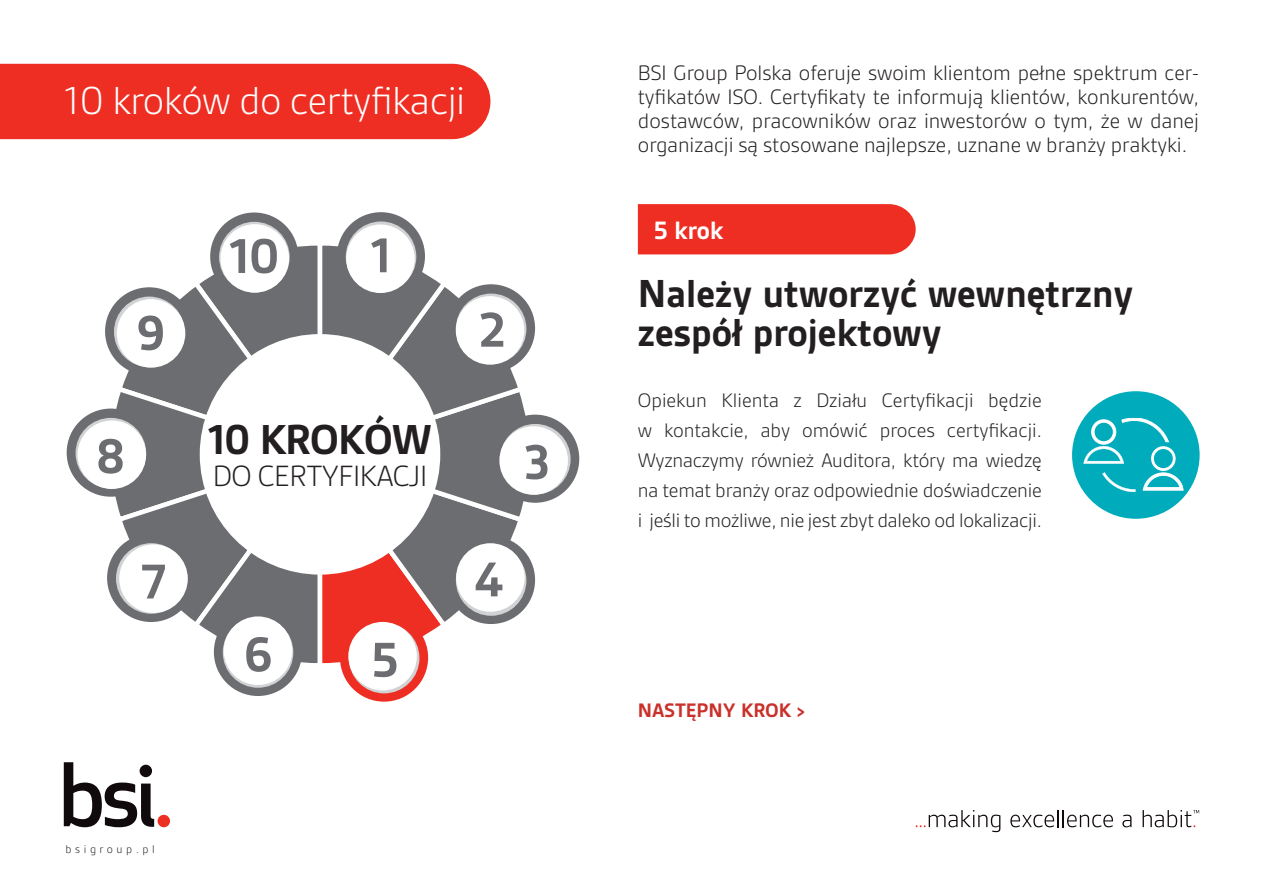
<style>
.page{position:relative;width:1263px;height:893px;background:#fff}
.page>*{position:absolute;margin:0;border:0;box-sizing:border-box;transform-origin:0 0}
.lead{font:700 52.5px "BSI Gesta";color:#6c6d70}
.lead-2{font:700 45px "BSI Gesta";letter-spacing:-.02em;color:#231f20}
.lead-3{font:700 42px/39px "BSI Gesta";color:#231f20}
.t1{font:300 42px "BSI Gesta";letter-spacing:-.01em;color:#fff}
.lead-4{font:300 31.5px "BSI Gesta";letter-spacing:-.01em;color:#231f20}
.lead_mniejszy{font:700 27px "BSI Gesta";color:#fff}
.t2{font:300 22.5px/24px "BSI Gesta";color:#231f20;text-align:justify}
.lead_mniejszy-2{font:300 21px/30px "BSI Gesta";letter-spacing:-.01em;color:#231f20;text-align:justify}
.lead_mniejszy-3{font:700 21px "BSI Gesta";color:#c9312b}
.t3{font:300 12px "BSI Gesta";letter-spacing:.3em;color:#231f20}
</style>
<div class="page">
<svg style="left:105px;top:240px;width:430px;height:430px"></svg>
<div style="left:337px;top:212px;width:88px;height:88px;background:#6c6d70;border-radius:50%"></div>
<svg style="left:346px;top:221px;width:70px;height:71px"></svg>
<div style="left:447px;top:284px;width:88px;height:88px;background:#6c6d70;border-radius:50%"></div>
<svg style="left:456px;top:294px;width:70px;height:70px"></svg>
<div style="left:491px;top:415px;width:88px;height:88px;background:#6c6d70;border-radius:50%"></div>
<svg style="left:500px;top:424px;width:71px;height:70px"></svg>
<div style="left:447px;top:536px;width:88px;height:88px;background:#6c6d70;border-radius:50%"></div>
<div style="left:456px;top:545px;width:70px;height:71px;background:#d1d2d4;border-radius:50%"></div>
<div style="left:340px;top:613px;width:88px;height:89px;background:#ee2e22;border-radius:50%"></div>
<svg style="left:349px;top:623px;width:70px;height:70px"></svg>
<div style="left:214px;top:608px;width:88px;height:88px;background:#6c6d70;border-radius:50%"></div>
<svg style="left:223px;top:617px;width:70px;height:71px"></svg>
<div style="left:107px;top:534px;width:88px;height:88px;background:#6c6d70;border-radius:50%"></div>
<svg style="left:116px;top:543px;width:71px;height:71px"></svg>
<div style="left:67px;top:409px;width:88px;height:88px;background:#6c6d70;border-radius:50%"></div>
<svg style="left:76px;top:418px;width:70px;height:70px"></svg>
<div style="left:105px;top:287px;width:88px;height:88px;background:#6c6d70;border-radius:50%"></div>
<svg style="left:114px;top:297px;width:71px;height:70px"></svg>
<div style="left:210px;top:212px;width:88px;height:89px;background:#6c6d70;border-radius:50%"></div>
<svg style="left:219px;top:222px;width:71px;height:70px"></svg>
<div style="left:200px;top:334px;width:240px;height:241px;background:#fff;border-radius:50%"></div>
<div style="left:346px;top:224px;width:69px;height:69px;background:#fff;border-radius:50%"></div>
<div style="left:456px;top:296px;width:68px;height:69px;background:#fff;border-radius:50%"></div>
<div style="left:499px;top:426px;width:69px;height:69px;background:#fff;border-radius:50%"></div>
<div style="left:456px;top:543px;width:69px;height:69px;background:#fff;border-radius:50%"></div>
<div style="left:348px;top:622px;width:69px;height:68px;background:#fff;border-radius:50%"></div>
<div style="left:224px;top:616px;width:68px;height:69px;background:#fff;border-radius:50%"></div>
<div style="left:119px;top:544px;width:69px;height:69px;background:#fff;border-radius:50%"></div>
<div style="left:78px;top:420px;width:68px;height:69px;background:#fff;border-radius:50%"></div>
<div style="left:117px;top:299px;width:68px;height:69px;background:#fff;border-radius:50%"></div>
<div style="left:220px;top:224px;width:69px;height:69px;background:#fff;border-radius:50%"></div>
<svg style="left:64px;top:762px;width:90px;height:65px"></svg>
<div style="left:158px;top:815px;width:12px;height:12px;background:#ee2e22;border-radius:50%"></div>
<svg style="left:916px;top:810px;width:84px;height:22px"></svg>
<svg style="left:1010px;top:810px;width:103px;height:17px"></svg>
<svg style="left:1122px;top:815px;width:9px;height:12px"></svg>
<svg style="left:1142px;top:810px;width:57px;height:17px"></svg>
<div style="left:0;top:64px;width:490px;height:75px;background:#ee2e22"></div>
<div style="left:638px;top:204px;width:278px;height:50px;background:#ee2e22"></div>
<div style="left:1072px;top:391px;width:127px;height:128px;background:#00acbc;border-radius:50%"></div>
<svg style="left:1083px;top:418px;width:100px;height:74px"></svg>
<h3 class="t1" style="left:64px;top:78px;width:403px">10 kroków do certyfikacji</h3>
<p class="lead" style="left:137px;top:304px;width:30px">9</p>
<p class="lead" style="left:229px;top:227px;width:51px">10</p>
<p class="lead" style="left:371px;top:227px;width:22px">1</p>
<p class="lead" style="left:478px;top:301px;width:29px">2</p>
<p class="lead-2" style="left:208px;top:415px;width:225px">10 KROKÓW</p>
<p class="lead-4" style="left:213px;top:460px;width:216px">DO CERTYFIKACJI</p>
<p class="lead" style="left:96px;top:428px;width:30px">8</p>
<p class="lead" style="left:524px;top:433px;width:27px">3</p>
<p class="lead" style="left:141px;top:553px;width:26px">7</p>
<p class="lead" style="left:474px;top:551px;width:30px">4</p>
<p class="t3" style="left:66px;top:843px;width:91px">bsigroup.pl</p>
<p class="lead" style="left:244px;top:626px;width:30px">6</p>
<p class="lead" style="left:371px;top:631px;width:29px">5</p>
<p class="t2" style="left:638px;top:61px;width:563px">BSI Group Polska oferuje swoim klientom pełne spektrum cer&shy;tyfikatów ISO. Certyfikaty te informują klientów, konkurentów, dostawców, pracowników oraz inwestorów o tym, że w danej organizacji są stosowane najlepsze, uznane w branży praktyki.</p>
<p class="lead_mniejszy" style="left:654px;top:216px;width:71px">5 krok</p>
<p class="lead-3" style="left:638px;top:274px;width:497px">Należy utworzyć wewnętrzny zespół projektowy</p>
<p class="lead_mniejszy-2" style="left:638px;top:385px;width:405px">Opiekun Klienta z Działu Certyfikacji będzie w kontakcie, aby omówić proces certyfikacji.<br>Wyznaczymy również Auditora, który ma wiedzę na temat branży oraz odpowiednie doświadczenie i jeśli to możliwe, nie jest zbyt daleko od lokalizacji.</p>
<p class="lead_mniejszy-3" style="left:638px;top:699px;width:169px">NASTĘPNY KROK &gt;</p>
</div>
